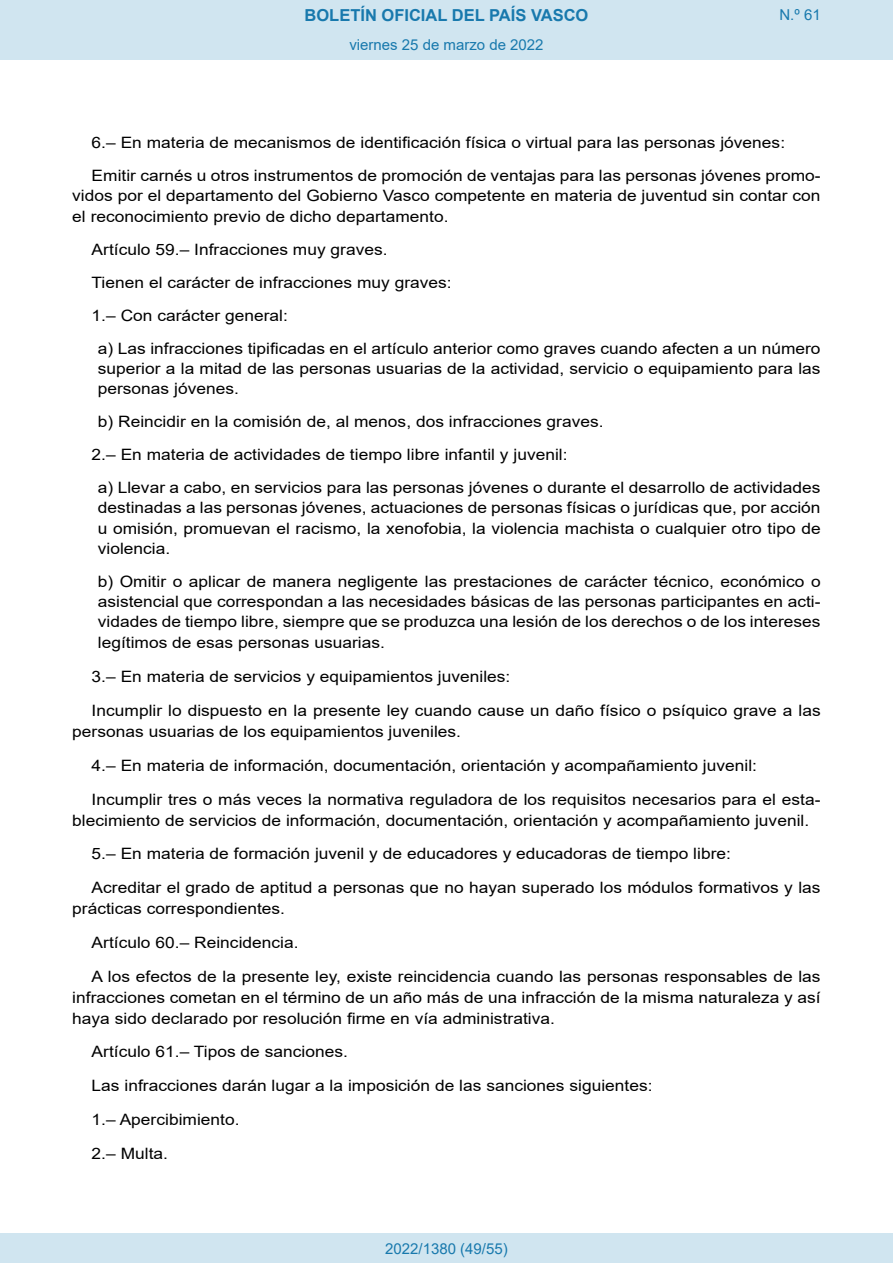
<style>
.page{position:relative;width:893px;height:1263px;background:#fff}
.page>*{position:absolute;margin:0;border:0;box-sizing:border-box;transform-origin:0 0}
.t1{font:700 16.5px "Arial";color:#1879ad}
.BOPVDetalle{font:15.6px/21px "Arial";color:#000;scale:1.11 1}
.BOPVDetalle1{font:15.6px/20.2px "Arial";color:#000;text-align:justify;scale:1.11 1}
.Paginacion_Centro{font:15px "Arial";color:#1879ad}
</style>
<div class="page">
<div style="left:0;top:0;width:893px;height:60px;background:#d0e5f0"></div>
<div style="left:0;top:1233px;width:893px;height:30px;background:#d0e5f0"></div>
<p class="t1" style="left:305px;top:3px;width:285px">BOLETÍN OFICIAL DEL PAÍS VASCO</p>
<p class="Paginacion_Centro" style="left:349px;top:35px;width:196px">viernes 25 de marzo de 2022</p>
<p class="Paginacion_Centro" style="left:779px;top:5px;width:43px">N.º 61</p>
<p class="BOPVDetalle" style="left:92px;top:132px;width:626px">6.– En materia de mecanismos de identificación física o virtual para las personas jóvenes:</p>
<p class="BOPVDetalle" style="left:72px;top:165px;width:676px;line-height:20.2px;text-align:justify;text-indent:19px">Emitir carnés u otros instrumentos de promoción de ventajas para las personas jóvenes promo&shy;vidos por el departamento del Gobierno Vasco competente en materia de juventud sin contar con el reconocimiento previo de dicho departamento.</p>
<p class="BOPVDetalle" style="left:92px;top:239px;width:268px">Artículo 59.– Infracciones muy graves.</p>
<p class="BOPVDetalle" style="left:92px;top:272px;width:326px">Tienen el carácter de infracciones muy graves:</p>
<p class="BOPVDetalle" style="left:92px;top:305px;width:178px">1.– Con carácter general:</p>
<p class="BOPVDetalle1" style="left:98px;top:338px;width:653px">a) Las infracciones tipificadas en el artículo anterior como graves cuando afecten a un número superior a la mitad de las personas usuarias de la actividad, servicio o equipamiento para las personas jóvenes.</p>
<p class="BOPVDetalle1" style="left:98px;top:411px;width:457px">b) Reincidir en la comisión de, al menos, dos infracciones graves.</p>
<p class="BOPVDetalle" style="left:92px;top:444px;width:430px">2.– En materia de actividades de tiempo libre infantil y juvenil:</p>
<p class="BOPVDetalle1" style="left:98px;top:477px;width:653px">a) Llevar a cabo, en servicios para las personas jóvenes o durante el desarrollo de actividades destinadas a las personas jóvenes, actuaciones de personas físicas o jurídicas que, por acción u omisión, promuevan el racismo, la xenofobia, la violencia machista o cualquier otro tipo de violencia.</p>
<p class="BOPVDetalle1" style="left:98px;top:571px;width:653px">b) Omitir o aplicar de manera negligente las prestaciones de carácter técnico, económico o asistencial que correspondan a las necesidades básicas de las personas participantes en acti&shy;vidades de tiempo libre, siempre que se produzca una lesión de los derechos o de los intereses legítimos de esas personas usuarias.</p>
<p class="BOPVDetalle" style="left:92px;top:666px;width:379px">3.– En materia de servicios y equipamientos juveniles:</p>
<p class="BOPVDetalle" style="left:72px;top:700px;width:676px;text-indent:19px">Incumplir lo dispuesto en la presente ley cuando cause un daño físico o psíquico grave a las personas usuarias de los equipamientos juveniles.</p>
<p class="BOPVDetalle" style="left:92px;top:755px;width:601px">4.– En materia de información, documentación, orientación y acompañamiento juvenil:</p>
<p class="BOPVDetalle" style="left:72px;top:788px;width:676px;text-indent:19px">Incumplir tres o más veces la normativa reguladora de los requisitos necesarios para el esta&shy;blecimiento de servicios de información, documentación, orientación y acompañamiento juvenil.</p>
<p class="BOPVDetalle" style="left:92px;top:843px;width:577px">5.– En materia de formación juvenil y de educadores y educadoras de tiempo libre:</p>
<p class="BOPVDetalle" style="left:72px;top:877px;width:676px;text-indent:19px">Acreditar el grado de aptitud a personas que no hayan superado los módulos formativos y las prácticas correspondientes.</p>
<p class="BOPVDetalle" style="left:92px;top:932px;width:188px">Artículo 60.– Reincidencia.</p>
<p class="BOPVDetalle" style="left:72px;top:965px;width:676px;text-align:justify;text-indent:19px">A los efectos de la presente ley, existe reincidencia cuando las personas responsables de las infracciones cometan en el término de un año más de una infracción de la misma naturaleza y así haya sido declarado por resolución firme en vía administrativa.</p>
<p class="BOPVDetalle" style="left:92px;top:1041px;width:232px">Artículo 61.– Tipos de sanciones.</p>
<p class="BOPVDetalle" style="left:92px;top:1075px;width:507px">Las infracciones darán lugar a la imposición de las sanciones siguientes:</p>
<p class="BOPVDetalle" style="left:92px;top:1109px;width:135px">1.– Apercibimiento.</p>
<p class="BOPVDetalle" style="left:92px;top:1142px;width:70px">2.– Multa.</p>
<p class="Paginacion_Centro" style="left:385px;top:1238px;width:124px">2022/1380 (49/55)</p>
</div>
